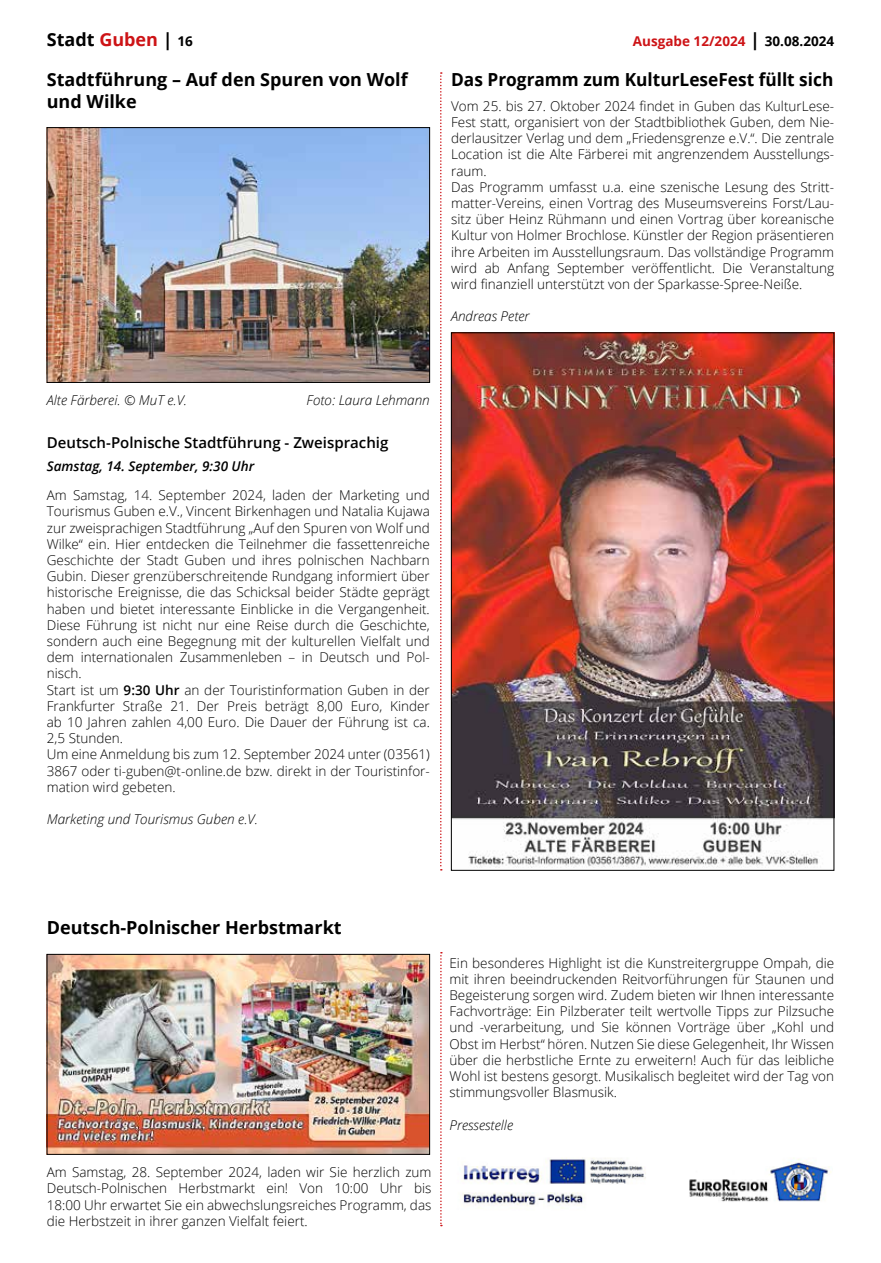
<style>
.page{position:relative;width:881px;height:1263px;background:#fff}
.page>*{position:absolute;margin:0;border:0;box-sizing:border-box;transform-origin:0 0}
.t1{font:700 18px/21.6px "Open Sans";color:#000}
.t2{font:700 18px "Open Sans";color:#000;scale:.96 1}
.t3{font:600 15px "Open Sans";color:#000}
.t4{font:300 13.5px/16.2px "Open Sans";color:#000}
.t5{font:italic 300 13.5px "Open Sans";color:#000}
.t6{font:italic 600 13.5px "Open Sans";color:#000}
.t7{font:700 13.5px "Open Sans";color:#cd1316}
.s1{color:#cd1316}
.s2{font-size:13.5px}
.s3{font-size:18px;color:#000}
.s4{color:#000}
.s5{font-weight:600}
</style>
<div class="page">
<svg style="left:440px;top:72px;width:1px;height:798px"></svg>
<svg style="left:440px;top:952px;width:2px;height:274px"></svg>
<img style="left:453px;top:335px;width:378px;height:533px">
<img style="left:49px;top:129px;width:378px;height:252px">
<div style="left:47px;top:127px;width:382px;height:256px;border:1px solid #000"></div>
<img style="left:49px;top:956px;width:378px;height:196px">
<div style="left:47px;top:954px;width:382px;height:200px;border:1px solid #000"></div>
<img style="left:460px;top:1157px;width:371px;height:51px">
<h1 class="t1" style="left:47px;top:28px;width:147px">Stadt <span class="s1">Guben</span> | <span class="s2">16</span></h1>
<p class="t7" style="left:632px;top:32px;width:203px">Ausgabe 12/2024 <span class="s3">|</span> <span class="s4">30.08.2024</span></p>
<h1 class="t2" style="left:451px;top:67px;width:399px">Das Programm zum KulturLeseFest füllt sich</h1>
<p class="t4" style="left:451px;top:97px;width:384px">Vom 25. bis 27. Oktober 2024 findet in Guben das KulturLese-Fest statt, organisiert von der Stadtbibliothek Guben, dem Nie&shy;derlausitzer Verlag und dem „Friedensgrenze e.V.“. Die zentrale Location ist die Alte Färberei mit angrenzendem Ausstellungs&shy;raum.<br>Das Programm umfasst u.a. eine szenische Lesung des Stritt&shy;matter-Vereins, einen Vortrag des Museumsvereins Forst/Lau&shy;sitz über Heinz Rühmann und einen Vortrag über koreanische Kultur von Holmer Brochlose. Künstler der Region präsentieren ihre Arbeiten im Ausstellungsraum. Das vollständige Programm wird ab Anfang September veröffentlicht. Die Veranstaltung wird finanziell unterstützt von der Sparkasse-Spree-Neiße.</p>
<p class="t5" style="left:451px;top:307px;width:80px">Andreas Peter</p>
<h1 class="t1" style="left:47px;top:68px;width:362px">Stadtführung – Auf den Spuren von Wolf und Wilke</h1>
<p class="t5" style="left:47px;top:391px;width:142px">Alte Färberei. © MuT e.V.</p>
<p class="t5" style="left:306px;top:391px;width:125px">Foto: Laura Lehmann</p>
<p class="t3" style="left:47px;top:432px;width:343px">Deutsch-Polnische Stadtführung - Zweisprachig</p>
<p class="t6" style="left:47px;top:456px;width:209px">Samstag, 14. September, 9:30 Uhr</p>
<p class="t4" style="left:47px;top:487px;width:384px">Am Samstag, 14. September 2024, laden der Marketing und Tourismus Guben e.V., Vincent Birkenhagen und Natalia Kujawa zur zweisprachigen Stadtführung „Auf den Spuren von Wolf und Wilke“ ein. Hier entdecken die Teilnehmer die fassettenreiche Geschichte der Stadt Guben und ihres polnischen Nachbarn Gubin. Dieser grenzüberschreitende Rundgang informiert über historische Ereignisse, die das Schicksal beider Städte geprägt haben und bietet interessante Einblicke in die Vergangenheit.<br>Diese Führung ist nicht nur eine Reise durch die Geschichte, sondern auch eine Begegnung mit der kulturellen Vielfalt und dem internationalen Zusammenleben – in Deutsch und Pol&shy;nisch.<br>Start ist um <span class="s5">9:30 Uhr</span> an der Touristinformation Guben in der Frankfurter Straße 21. Der Preis beträgt 8,00 Euro, Kinder ab 10 Jahren zahlen 4,00 Euro. Die Dauer der Führung ist ca.<br>2,5 Stunden.<br>Um eine Anmeldung bis zum 12. September 2024 unter (03561)<br>3867 oder ti-guben@t-online.de bzw. direkt in der Touristinfor&shy;mation wird gebeten.</p>
<p class="t5" style="left:47px;top:810px;width:212px">Marketing und Tourismus Guben e.V.</p>
<h1 class="t1" style="left:47px;top:917px;width:296px">Deutsch-Polnischer Herbstmarkt</h1>
<p class="t4" style="left:47px;top:1164px;width:386px;text-align:justify">Am Samstag, 28. September 2024, laden wir Sie herzlich zum Deutsch-Polnischen Herbstmarkt ein! Von 10:00 Uhr bis 18:00 Uhr erwartet Sie ein abwechslungsreiches Programm, das die Herbstzeit in ihrer ganzen Vielfalt feiert.</p>
<p class="t4" style="left:449px;top:954px;width:386px;text-align:justify">Ein besonderes Highlight ist die Kunstreitergruppe Ompah, die mit ihren beeindruckenden Reitvorführungen für Staunen und Begeisterung sorgen wird. Zudem bieten wir Ihnen interessante Fachvorträge: Ein Pilzberater teilt wertvolle Tipps zur Pilzsuche und -verarbeitung, und Sie können Vorträge über „Kohl und Obst im Herbst“ hören. Nutzen Sie diese Gelegenheit, Ihr Wissen über die herbstliche Ernte zu erweitern! Auch für das leibliche Wohl ist bestens gesorgt. Musikalisch begleitet wird der Tag von stimmungsvoller Blasmusik.</p>
<p class="t5" style="left:449px;top:1115px;width:65px">Pressestelle</p>
</div>
